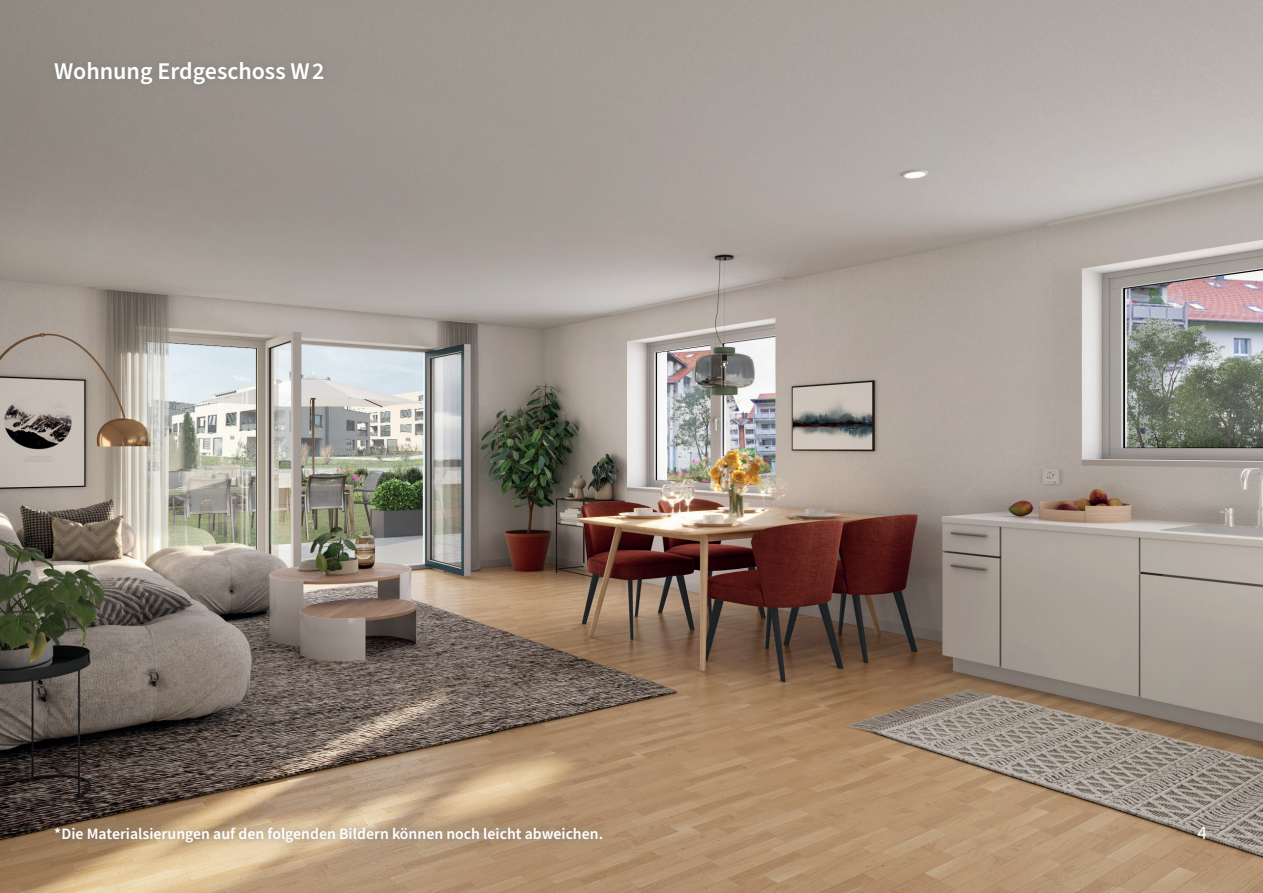
<style>
.page{position:relative;width:1263px;height:893px;background:#fff}
.page>*{position:absolute;margin:0;border:0;box-sizing:border-box;transform-origin:0 0}
.t1{font:600 24px "Source Sans Pro";color:#fff}
.t2{font:19.5px "Source Sans Pro";color:#fff}
.t3{font:600 15.75px "Source Sans Pro";color:#fff}
</style>
<div class="page">
<img style="left:0;top:0;width:1263px;height:893px">
<img style="left:47px;top:819px;width:563px;height:31px">
<img style="left:47px;top:54px;width:284px;height:38px">
<h1 class="t1" style="left:54px;top:55px;width:272px">Wohnung Erdgeschoss W2</h1>
<p class="t3" style="left:54px;top:823px;width:551px">*Die Materialsierungen auf den folgenden Bildern können noch leicht abweichen.</p>
<p class="t2" style="left:1197px;top:819px;width:11px">4</p>
</div>
